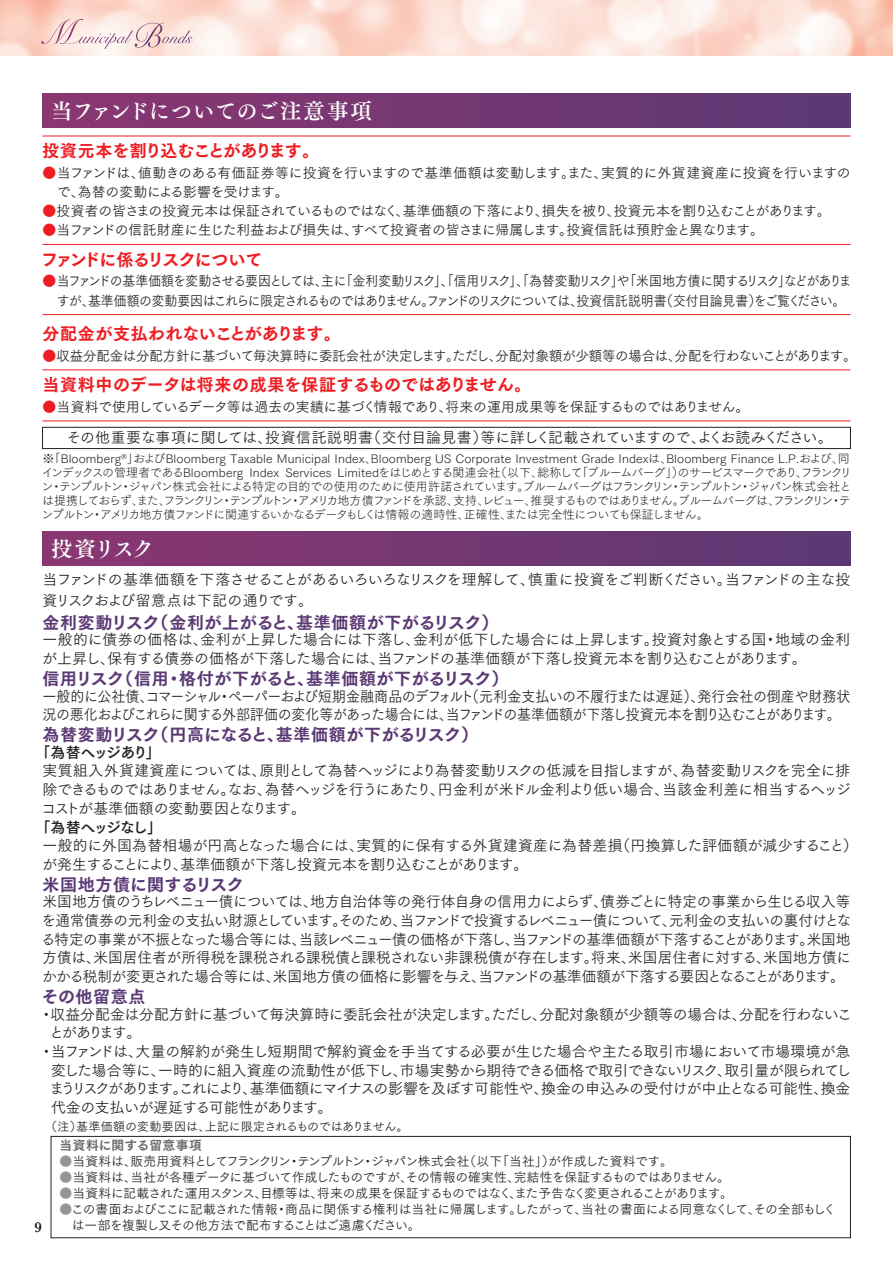
<style>
.page{position:relative;width:893px;height:1263px;background:#fff}
.page>*{position:absolute;margin:0;border:0;box-sizing:border-box;transform-origin:0 0}
.t1{font:21.3px "Tsuku Min Pro B";letter-spacing:.01em;color:#fff}
.t2{font:16.95px "Tsuku Go Pro E";letter-spacing:.03em;color:#5a3974}
.t3{font:16.95px "Tsuku Go Pro E";letter-spacing:-.01em;color:#ee1d23}
.t4{font:16.95px "Tsuku Go Pro E";color:#5a3974}
.t5{font:16.95px "Tsuku Go Pro E";letter-spacing:-.06em;color:#ee1d23}
.t6{font:16.95px "Tsuku Go Pro E";letter-spacing:-.05em;color:#ee1d23}
.t7{font:14.85px/18.8px "Tsuku Go Pro R";letter-spacing:-.025em;color:#231f20;text-align:justify}
.t8{font:14.85px/21.3px "Tsuku Go Pro R";letter-spacing:-.045em;color:#231f20}
.t9{font:14.85px/18.8px "Tsuku Go Pro R";letter-spacing:-.025em;color:#231f20;scale:.94 1}
.t10{font:14.85px/18.8px "Tsuku Go Pro R";letter-spacing:-.005em;color:#231f20}
.t11{font:14.85px "Tsuku Go Pro B";letter-spacing:-.105em;color:#231f20}
.t12{font:600 14.85px "Baskerville";color:#231f20}
.t13{font:13.8px "Tsuku Go Pro R";letter-spacing:-.03em;color:#231f20}
.t14{font:13.8px/19.2px "Tsuku Go Pro R";letter-spacing:-.075em;color:#231f20;text-align:center;scale:.93 1}
.t15{font:13.8px/19.2px "Tsuku Go Pro R";letter-spacing:-.01em;color:#231f20}
.t16{font:12.75px/15.9px "Tsuku Go Pro R";letter-spacing:-.04em;color:#231f20}
.t17{font:12.75px "Tsuku Go Pro E";letter-spacing:.03em;color:#6c6d70}
.t18{font:12px/13.8px "Tsuku Go Pro L";letter-spacing:-.035em;color:#231f20}
.t19{font:12px "Tsuku Go Pro R";letter-spacing:-.01em;color:#231f20}
.s1{color:#ee1d23}
.s2{color:#939598}
</style>
<div class="page">
<img style="left:0;top:0;width:893px;height:55px">
<svg style="left:41px;top:19px;width:51px;height:25px"></svg>
<div style="left:43px;top:94px;width:807px;height:34px;background:linear-gradient(to right,#8c3671,#5b3974)"></div>
<div style="left:42px;top:427px;width:809px;height:22px;border:1px solid #231f20"></div>
<hr style="left:43px;top:370px;width:807px;height:1px;background:#ee1d23">
<hr style="left:43px;top:421px;width:807px;height:1px;background:#ee1d23">
<hr style="left:43px;top:314px;width:807px;height:1px;background:#ee1d23">
<hr style="left:43px;top:244px;width:807px;height:1px;background:#ee1d23">
<hr style="left:43px;top:136px;width:807px;height:1px;background:#ee1d23">
<div style="left:51px;top:1136px;width:800px;height:102px;border:1px solid #231f20"></div>
<div style="left:43px;top:531px;width:807px;height:35px;background:linear-gradient(to right,#8c3671,#5b3974)"></div>
<h1 class="t1" style="left:51px;top:94px;width:322px">当ファンドについてのご注意事項</h1>
<p class="t5" style="left:43px;top:136px;width:278px">投資元本を割り込むことがあります。</p>
<p class="t15" style="left:57px;top:162px;width:795px;text-indent:-14px"><span class="s1">●</span>当ファンドは、値動きのある有価証券等に投資を行いますので基準価額は変動します。また、実質的に外貨建資産に投資を行いますので、為替の変動による影響を受けます。</p>
<p class="t13" style="left:43px;top:200px;width:789px"><span class="s1">●</span>投資者の皆さまの投資元本は保証されているものではなく、基準価額の下落により、損失を被り、投資元本を割り込むことがあります。</p>
<p class="t13" style="left:43px;top:219px;width:723px"><span class="s1">●</span>当ファンドの信託財産に生じた利益および損失は、すべて投資者の皆さまに帰属します。投資信託は預貯金と異なります。</p>
<p class="t6" style="left:41px;top:244px;width:223px">ファンドに係るリスクについて</p>
<p class="t14" style="left:43px;top:270px;width:871px"><span class="s1">●</span>当ファンドの基準価額を変動させる要因としては、主に「金利変動リスク」、「信用リスク」、「為替変動リスク」や「米国地方債に関するリスク」などがありますが、基準価額の変動要因はこれらに限定されるものではありません。ファンドのリスクについては、投資信託説明書（交付目論見書）をご覧ください。</p>
<p class="t3" style="left:43px;top:318px;width:300px">分配金が支払われないことがあります。</p>
<p class="t13" style="left:43px;top:344px;width:816px"><span class="s1">●</span>収益分配金は分配方針に基づいて毎決算時に委託会社が決定します。ただし、分配対象額が少額等の場合は、分配を行わないことがあります。</p>
<p class="t3" style="left:43px;top:370px;width:490px">当資料中のデータは将来の成果を保証するものではありません。</p>
<p class="t7" style="left:66px;top:427px;width:768px">その他重要な事項に関しては、投資信託説明書（交付目論見書）等に詳しく記載されていますので、よくお読みください。</p>
<p class="t13" style="left:43px;top:395px;width:708px"><span class="s1">●</span>当資料で使用しているデータ等は過去の実績に基づく情報であり、将来の運用成果等を保証するものではありません。</p>
<p class="t18" style="left:42px;top:451px;width:812px">※「Bloomberg<sup>®</sup>」およびBloomberg Taxable Municipal Index、Bloomberg US Corporate Investment Grade Indexは、Bloomberg Finance L.P.および、同インデックスの管理者であるBloomberg Index Services Limitedをはじめとする関連会社（以下、総称して「ブルームバーグ」）のサービスマークであり、フランクリン・テンプルトン・ジャパン株式会社による特定の目的での使用のために使用許諾されています。ブルームバーグはフランクリン・テンプルトン・ジャパン株式会社とは提携しておらず、また、フランクリン・テンプルトン・アメリカ地方債ファンドを承認、支持、レビュー、推奨するものではありません。ブルームバーグは、フランクリン・テンプルトン・アメリカ地方債ファンドに関連するいかなるデータもしくは情報の適時性、正確性、または完全性についても保証しません。</p>
<h1 class="t1" style="left:51px;top:532px;width:105px">投資リスク</h1>
<p class="t8" style="left:43px;top:567px;width:809px">当ファンドの基準価額を下落させることがあるいろいろなリスクを理解して、慎重に投資をご判断ください。当ファンドの主な投資リスクおよび留意点は下記の通りです。</p>
<p class="t2" style="left:43px;top:607px;width:457px">金利変動リスク（金利が上がると、基準価額が下がるリスク）</p>
<p class="t10" style="left:42px;top:629px;width:810px">一般的に債券の価格は、金利が上昇した場合には下落し、金利が低下した場合には上昇します。投資対象とする国・地域の金利が上昇し、保有する債券の価格が下落した場合には、当ファンドの基準価額が下落し投資元本を割り込むことがあります。</p>
<p class="t2" style="left:43px;top:663px;width:467px">信用リスク（信用・格付が下がると、基準価額が下がるリスク）</p>
<p class="t9" style="left:43px;top:685px;width:861px">一般的に公社債、コマーシャル・ペーパーおよび短期金融商品のデフォルト（元利金支払いの不履行または遅延）、発行会社の倒産や財務状況の悪化およびこれらに関する外部評価の変化等があった場合には、当ファンドの基準価額が下落し投資元本を割り込むことがあります。</p>
<p class="t4" style="left:43px;top:719px;width:437px">為替変動リスク（円高になると、基準価額が下がるリスク）</p>
<p class="t11" style="left:35px;top:739px;width:127px">「為替ヘッジあり」</p>
<p class="t7" style="left:42px;top:760px;width:811px">実質組入外貨建資産については、原則として為替ヘッジにより為替変動リスクの低減を目指しますが、為替変動リスクを完全に排除できるものではありません。なお、為替ヘッジを行うにあたり、円金利が米ドル金利より低い場合、当該金利差に相当するヘッジコストが基準価額の変動要因となります。</p>
<p class="t11" style="left:35px;top:814px;width:128px">「為替ヘッジなし」</p>
<p class="t7" style="left:42px;top:835px;width:817px">一般的に外国為替相場が円高となった場合には、実質的に保有する外貨建資産に為替差損（円換算した評価額が減少すること）が発生することにより、基準価額が下落し投資元本を割り込むことがあります。</p>
<p class="t4" style="left:43px;top:869px;width:203px">米国地方債に関するリスク</p>
<p class="t7" style="left:41px;top:891px;width:811px">米国地方債のうちレベニュー債については、地方自治体等の発行体自身の信用力によらず、債券ごとに特定の事業から生じる収入等を通常債券の元利金の支払い財源としています。そのため、当ファンドで投資するレベニュー債について、元利金の支払いの裏付けとなる特定の事業が不振となった場合等には、当該レベニュー債の価格が下落し、当ファンドの基準価額が下落することがあります。米国地方債は、米国居住者が所得税を課税される課税債と課税されない非課税債が存在します。将来、米国居住者に対する、米国地方債にかかる税制が変更された場合等には、米国地方債の価格に影響を与え、当ファンドの基準価額が下落する要因となることがあります。</p>
<p class="t2" style="left:41px;top:981px;width:106px">その他留意点</p>
<p class="t7" style="left:39px;top:1003px;width:814px">・収益分配金は分配方針に基づいて毎決算時に委託会社が決定します。ただし、分配対象額が少額等の場合は、分配を行わないこ</p>
<p class="t7" style="left:49px;top:1022px;width:93px">とがあります。</p>
<p class="t7" style="left:39px;top:1040px;width:813px">・当ファンドは、大量の解約が発生し短期間で解約資金を手当てする必要が生じた場合や主たる取引市場において市場環境が急</p>
<p class="t7" style="left:51px;top:1059px;width:802px">変した場合等に、一時的に組入資産の流動性が低下し、市場実勢から期待できる価格で取引できないリスク、取引量が限られてし</p>
<p class="t8" style="left:49px;top:1076px;width:803px">まうリスクがあります。これにより、基準価額にマイナスの影響を及ぼす可能性や、換金の申込みの受付けが中止となる可能性、換金</p>
<p class="t7" style="left:51px;top:1096px;width:283px">代金の支払いが遅延する可能性があります。</p>
<p class="t12" style="left:35px;top:1216px;width:9px">9</p>
<p class="t19" style="left:45px;top:1117px;width:365px">（注）基準価額の変動要因は、上記に限定されるものではありません。</p>
<p class="t17" style="left:60px;top:1133px;width:144px">当資料に関する留意事項</p>
<p class="t16" style="left:60px;top:1151px;width:615px"><span class="s2">●</span>当資料は、販売用資料としてフランクリン・テンプルトン・ジャパン株式会社（以下「当社」）が作成した資料です。</p>
<p class="t16" style="left:60px;top:1167px;width:672px"><span class="s2">●</span>当資料は、当社が各種データに基づいて作成したものですが、その情報の確実性、完結性を保証するものではありません。</p>
<p class="t16" style="left:60px;top:1183px;width:675px"><span class="s2">●</span>当資料に記載された運用スタンス、目標等は、将来の成果を保証するものではなく、また予告なく変更されることがあります。</p>
<p class="t16" style="left:72px;top:1199px;width:765px;text-indent:-12px"><span class="s2">●</span>この書面およびここに記載された情報・商品に関係する権利は当社に帰属します。したがって、当社の書面による同意なくして、その全部もしくは一部を複製し又その他方法で配布することはご遠慮ください。</p>
</div>
